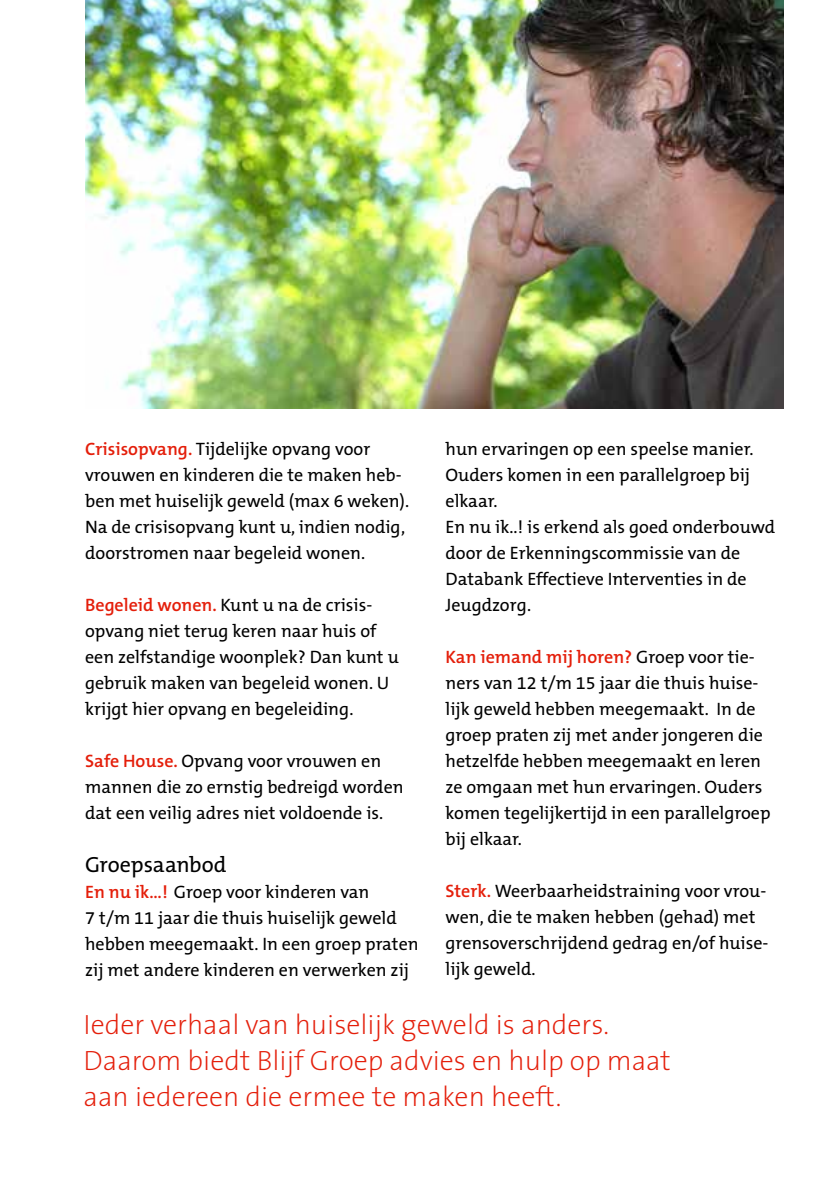
<style>
.page{position:relative;width:840px;height:1191px;background:#fff}
.page>*{position:absolute;margin:0;border:0;box-sizing:border-box;transform-origin:0 0}
.t1{font:200 28px/36px "The Sans";color:#e41e0a}
.t2{font:22px "The Mix B5 Plain";letter-spacing:-.005em;color:#000}
.t3{font:18px/26px "The Mix B5 Plain";color:#000}
.t4{font:600 18px "The Mix B6";color:#e41e0a}
.s1{font-family:"The Mix B5 Plain";font-weight:400;color:#000}
.s2{font-family:"The Mix B6";font-weight:600;color:#e41e0a}
</style>
<div class="page">
<img style="left:85px;top:0;width:697px;height:408px">
<p class="t3" style="left:445px;top:437px;width:331px">hun ervaringen op een speelse manier.<br>Ouders komen in een parallelgroep bij elkaar.<br>En nu ik..! is erkend als goed onderbouwd door de Erkenningscommissie van de<br>Databank Effectieve Interventies in de<br>Jeugdzorg.</p>
<p class="t4" style="left:445px;top:647px;width:310px">Kan iemand mij horen? <span class="s1">Groep voor tie-</span></p>
<p class="t3" style="left:445px;top:671px;width:326px">ners van 12 t/m 15 jaar die thuis huise&shy;lijk geweld hebben meegemaakt. In de groep praten zij met ander jongeren die hetzelfde hebben meegemaakt en leren ze omgaan met hun ervaringen. Ouders komen tegelijkertijd in een parallelgroep bij elkaar.</p>
<p class="t3" style="left:445px;top:879px;width:324px"><span class="s2">Sterk.</span> Weerbaarheidstraining voor vrou&shy;wen, die te maken hebben (gehad) met grensoverschrijdend gedrag en/of huise&shy;lijk geweld.</p>
<h1 class="t1" style="left:84px;top:1005px;width:588px">Ieder verhaal van huiselijk geweld is anders.<br>Daarom biedt Blijf Groep advies en hulp op maat aan iedereen die ermee te maken heeft.</h1>
<p class="t3" style="left:85px;top:437px;width:325px"><span class="s2">Crisisopvang.</span> Tijdelijke opvang voor vrouwen en kinderen die te maken heb&shy;ben met huiselijk geweld (max 6 weken).<br>Na de crisisopvang kunt u, indien nodig, doorstromen naar begeleid wonen.</p>
<p class="t3" style="left:85px;top:593px;width:315px"><span class="s2">Begeleid wonen.</span> Kunt u na de crisis&shy;opvang niet terug keren naar huis of een zelfstandige woonplek? Dan kunt u gebruik maken van begeleid wonen. U krijgt hier opvang en begeleiding.</p>
<p class="t3" style="left:85px;top:749px;width:320px"><span class="s2">Safe House.</span> Opvang voor vrouwen en mannen die zo ernstig bedreigd worden dat een veilig adres niet voldoende is.</p>
<p class="t2" style="left:85px;top:852px;width:143px">Groepsaanbod</p>
<p class="t3" style="left:85px;top:879px;width:335px"><span class="s2">En nu ik…!</span> Groep voor kinderen van<br>7 t/m 11 jaar die thuis huiselijk geweld hebben meegemaakt. In een groep praten zij met andere kinderen en verwerken zij</p>
</div>
